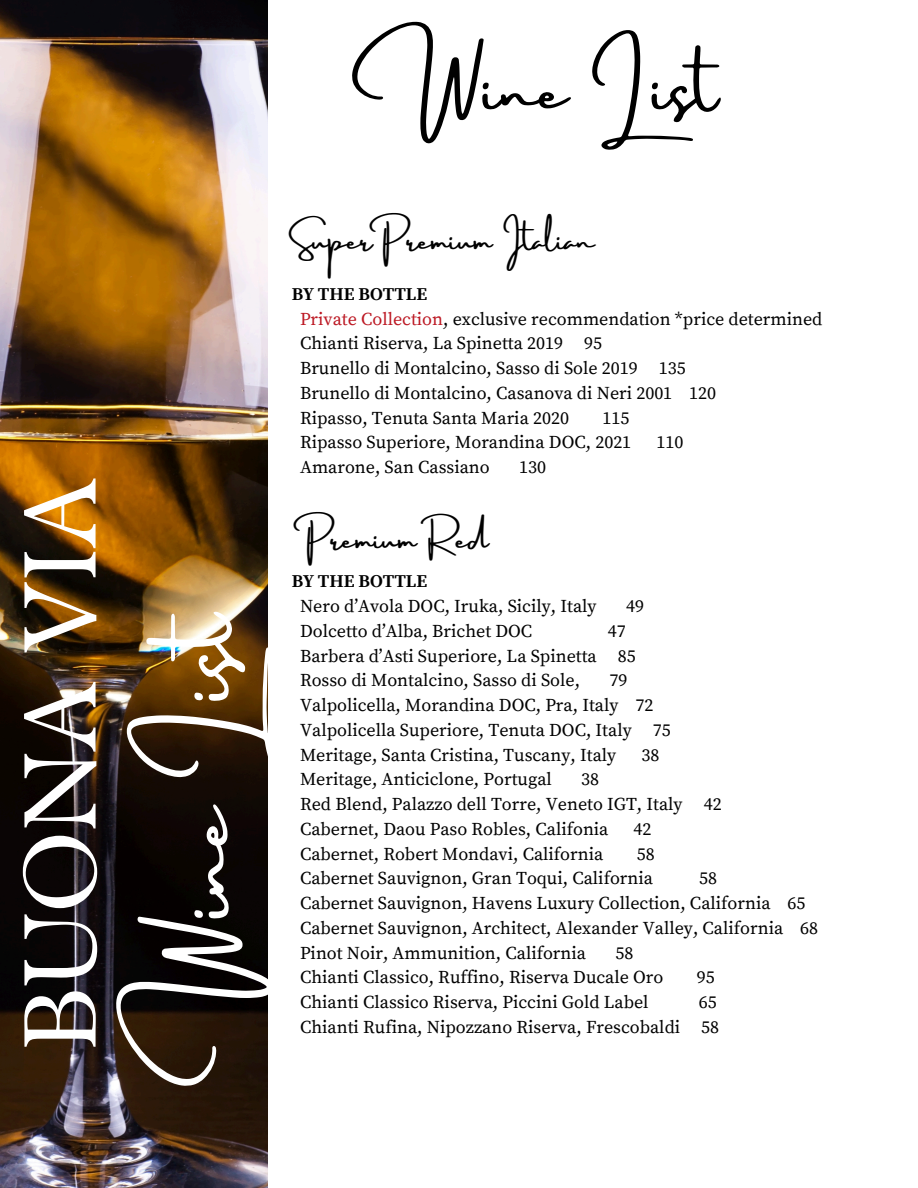
<style>
.page{position:relative;width:918px;height:1188px;background:#fff}
.page>*{position:absolute;margin:0;border:0;box-sizing:border-box;transform-origin:0 0}
.t1{font:102px "TY Serif D";color:#fff}
.t2{font:81px "Amsterdam Three";color:#fff}
.t3{font:63px "Amsterdam Three";color:#000}
.t4{font:28.5px "Amsterdam Three";color:#000}
.t5{font:18px "Source Serif Pro";color:#000}
.t6{font:700 18px "Source Serif Pro";color:#000}
.s1{color:#bc1823}
</style>
<div class="page">
<img style="left:0;top:0;width:268px;height:1188px">
<h3 class="t3" style="left:355px;top:55px;width:364px">Wine List</h3>
<h1 class="t1" style="left:-1px;top:1050px;width:574px;rotate:-90deg">BUONA VIA</h1>
<h4 class="t4" style="left:294px;top:224px;width:302px">Super Premium Italian</h4>
<p class="t6" style="left:292px;top:283px;width:137px">BY THE BOTTLE</p>
<p class="t5" style="left:300px;top:308px;width:524px"><span class="s1">Private Collection</span>, exclusive recommendation *price determined</p>
<p class="t5" style="left:300px;top:333px;width:303px">Chianti Riserva, La Spinetta 2019 95</p>
<p class="t5" style="left:300px;top:358px;width:387px">Brunello di Montalcino, Sasso di Sole 2019 135</p>
<p class="t5" style="left:300px;top:382px;width:417px">Brunello di Montalcino, Casanova di Neri 2001 120</p>
<p class="t5" style="left:300px;top:407px;width:270px">Ripasso, Tenuta Santa Maria 2020</p>
<p class="t5" style="left:603px;top:407px;width:28px">115</p>
<p class="t5" style="left:300px;top:432px;width:333px">Ripasso Superiore, Morandina DOC, 2021</p>
<p class="t5" style="left:656px;top:432px;width:28px">110</p>
<p class="t5" style="left:300px;top:457px;width:191px">Amarone, San Cassiano</p>
<p class="t5" style="left:519px;top:457px;width:28px">130</p>
<h2 class="t2" style="left:158px;top:1082px;width:488px;rotate:-90deg">Wine List</h2>
<p class="t4" style="left:307px;top:523px;width:183px">Premium Red</p>
<h4 class="t6" style="left:292px;top:571px;width:137px">BY THE BOTTLE</h4>
<p class="t5" style="left:300px;top:595px;width:298px">Nero d’Avola DOC, Iruka, Sicily, Italy</p>
<p class="t5" style="left:626px;top:595px;width:19px">49</p>
<p class="t5" style="left:300px;top:620px;width:234px">Dolcetto d’Alba, Brichet DOC</p>
<p class="t5" style="left:608px;top:620px;width:19px">47</p>
<p class="t5" style="left:300px;top:645px;width:337px">Barbera d’Asti Superiore, La Spinetta 85</p>
<p class="t5" style="left:300px;top:670px;width:282px">Rosso di Montalcino, Sasso di Sole,</p>
<p class="t5" style="left:609px;top:670px;width:19px">79</p>
<p class="t5" style="left:300px;top:694px;width:355px">Valpolicella, Morandina DOC, Pra, Italy 72</p>
<p class="t5" style="left:300px;top:719px;width:372px">Valpolicella Superiore, Tenuta DOC, Italy 75</p>
<p class="t5" style="left:300px;top:744px;width:318px">Meritage, Santa Cristina, Tuscany, Italy</p>
<p class="t5" style="left:642px;top:744px;width:19px">38</p>
<p class="t5" style="left:300px;top:769px;width:253px">Meritage, Anticiclone, Portugal</p>
<p class="t5" style="left:581px;top:769px;width:19px">38</p>
<p class="t5" style="left:300px;top:793px;width:423px">Red Blend, Palazzo dell Torre, Veneto IGT, Italy 42</p>
<p class="t5" style="left:300px;top:818px;width:310px">Cabernet, Daou Paso Robles, Califonia</p>
<p class="t5" style="left:634px;top:818px;width:19px">42</p>
<p class="t5" style="left:300px;top:843px;width:305px">Cabernet, Robert Mondavi, California</p>
<p class="t5" style="left:637px;top:843px;width:19px">58</p>
<p class="t5" style="left:300px;top:868px;width:354px">Cabernet Sauvignon, Gran Toqui, California</p>
<p class="t5" style="left:699px;top:868px;width:19px">58</p>
<p class="t5" style="left:300px;top:892px;width:507px">Cabernet Sauvignon, Havens Luxury Collection, California 65</p>
<p class="t5" style="left:300px;top:917px;width:519px">Cabernet Sauvignon, Architect, Alexander Valley, California 68</p>
<p class="t5" style="left:300px;top:942px;width:288px">Pinot Noir, Ammunition, California</p>
<p class="t5" style="left:615px;top:942px;width:19px">58</p>
<p class="t5" style="left:300px;top:967px;width:365px">Chianti Classico, Ruffino, Riserva Ducale Oro</p>
<p class="t5" style="left:697px;top:967px;width:19px">95</p>
<p class="t5" style="left:300px;top:991px;width:350px">Chianti Classico Riserva, Piccini Gold Label</p>
<p class="t5" style="left:699px;top:991px;width:19px">65</p>
<p class="t5" style="left:300px;top:1016px;width:421px">Chianti Rufina, Nipozzano Riserva, Frescobaldi 58</p>
</div>
